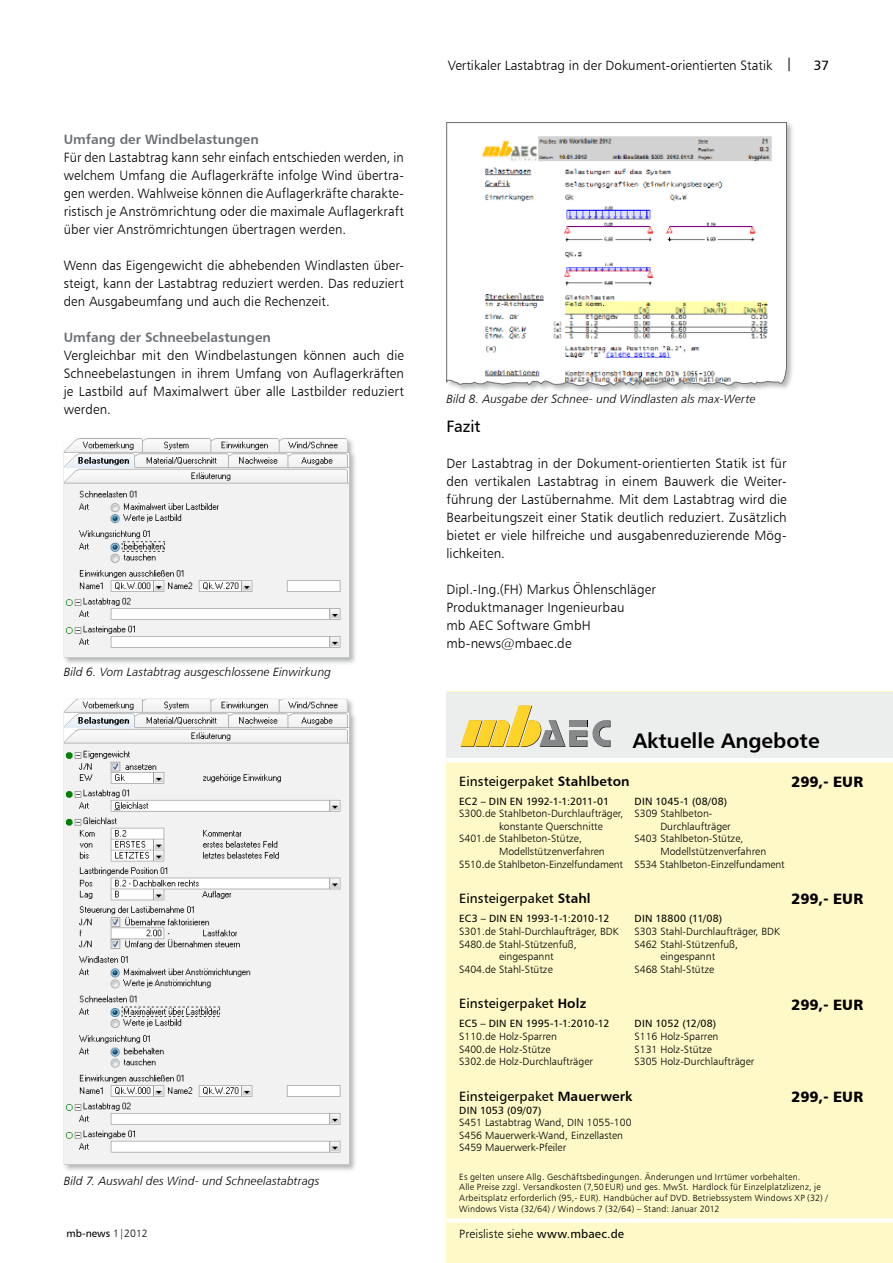
<style>
.page{position:relative;width:893px;height:1263px;background:#fff}
.page>*{position:absolute;margin:0;border:0;box-sizing:border-box;transform-origin:0 0}
.t1{font:21px "Humanist 777 BT Bold B";color:#000}
.t2{font:16.5px "Humanist 777 BT Roman B";color:#000}
.t3{font:15px "Humanist 777 BT Black B";letter-spacing:.005em;color:#000}
.t4{font:13.5px/18px "Humanist 777 BT Light B";letter-spacing:.005em;color:#000;text-align:justify}
.t5{font:13.5px "Humanist 777 BT Roman B";letter-spacing:.005em;color:#000}
.t6{font:13.5px "Humanist 777 BT Bold B";color:#6b6f72}
.t7{font:12px "Humanist 777 BT Light Italic B";letter-spacing:.01em;color:#000}
.t8{font:12px "Humanist 777 BT Light B";letter-spacing:.01em;color:#000}
.t9{font:10.5px/12.6px "Humanist 777 BT Light B";color:#000}
.t10{font:10.5px "Humanist 777 BT Roman B";letter-spacing:.01em;color:#000}
.t11{font:9px/10.8px "Humanist 777 BT Light B";letter-spacing:.02em;color:#000}
.s1{font-family:"Humanist 777 BT Light B"}
.s2{font-family:"Humanist 777 BT Roman B"}
.s3{font-family:"Humanist 777 BT Bold B"}
</style>
<div class="page">
<div style="left:62px;top:436px;width:295px;height:229px;background:#6b6f72;opacity:.5"></div>
<img style="left:64px;top:438px;width:286px;height:219px">
<div style="left:62px;top:697px;width:295px;height:475px;background:#6b6f72;opacity:.5"></div>
<img style="left:64px;top:699px;width:286px;height:466px">
<div style="left:445px;top:121px;width:349px;height:272px;background:#6b6f72;opacity:.5"></div>
<svg style="left:446px;top:122px;width:341px;height:266px"></svg>
<div style="left:446px;top:692px;width:447px;height:68px;background:#eceded"></div>
<div style="left:446px;top:762px;width:447px;height:501px;background:#fff9c7"></div>
<hr style="left:446px;top:758px;width:180px;height:4px;background:#fff">
<hr style="left:626px;top:758px;width:161px;height:4px;background:#fff">
<hr style="left:787px;top:758px;width:106px;height:4px;background:#fff">
<div style="left:446px;top:1218px;width:180px;height:5px;background:#fff"></div>
<div style="left:626px;top:1218px;width:161px;height:5px;background:#fff"></div>
<div style="left:787px;top:1218px;width:106px;height:5px;background:#fff"></div>
<svg style="left:460px;top:705px;width:150px;height:42px"></svg>
<p class="t6" style="left:64px;top:131px;width:197px">Umfang der Windbelastungen</p>
<p class="t4" style="left:64px;top:148px;width:342px">Für den Lastabtrag kann sehr einfach entschieden werden, in welchem Umfang die Auflagerkräfte infolge Wind übertra&shy;gen werden. Wahlweise können die Auflagerkräfte charakte&shy;ristisch je Anströmrichtung oder die maximale Auflagerkraft über vier Anströmrichtungen übertragen werden.</p>
<p class="t4" style="left:64px;top:256px;width:342px">Wenn das Eigengewicht die abhebenden Windlasten über&shy;steigt, kann der Lastabtrag reduziert werden. Das reduziert den Ausgabeumfang und auch die Rechenzeit.</p>
<p class="t6" style="left:64px;top:329px;width:209px">Umfang der Schneebelastungen</p>
<p class="t4" style="left:64px;top:346px;width:342px">Vergleichbar mit den Windbelastungen können auch die Schneebelastungen in ihrem Umfang von Auflagerkräften je Lastbild auf Maximalwert über alle Lastbilder reduziert werden.</p>
<p class="t7" style="left:64px;top:664px;width:269px">Bild 6. Vom Lastabtrag ausgeschlossene Einwirkung</p>
<p class="t7" style="left:64px;top:1173px;width:257px">Bild 7. Auswahl des Wind- und Schneelastabtrags</p>
<p class="t10" style="left:67px;top:1227px;width:83px">mb-news <span class="s1">1|2012</span></p>
<p class="t4" style="left:448px;top:56px;width:346px">Vertikaler Lastabtrag in der Dokument-orientierten Statik <span class="s2">|</span></p>
<p class="t5" style="left:814px;top:57px;width:17px">37</p>
<p class="t7" style="left:446px;top:391px;width:311px">Bild 8. Ausgabe der Schnee- und Windlasten als max-Werte</p>
<p class="t2" style="left:446px;top:416px;width:36px">Fazit</p>
<p class="t4" style="left:446px;top:454px;width:342px">Der Lastabtrag in der Dokument-orientierten Statik ist für den vertikalen Lastabtrag in einem Bauwerk die Weiter&shy;führung der Lastübernahme. Mit dem Lastabtrag wird die Bearbeitungszeit einer Statik deutlich reduziert. Zusätzlich bietet er viele hilfreiche und ausgabenreduzierende Mög&shy;lichkeiten.</p>
<p class="t4" style="left:446px;top:580px;width:211px;text-align:left">Dipl.-Ing.(FH) Markus Öhlenschläger<br>Produktmanager Ingenieurbau<br>mb AEC Software GmbH mb-news@mbaec.de</p>
<h1 class="t1" style="left:633px;top:727px;width:188px">Aktuelle Angebote</h1>
<p class="t5" style="left:459px;top:772px;width:172px">Einsteigerpaket <span class="s3">Stahlbeton</span></p>
<p class="t3" style="left:791px;top:772px;width:74px">299,- EUR</p>
<p class="t10" style="left:459px;top:794px;width:151px">EC2 – DIN EN 1992-1-1:2011-01</p>
<p class="t9" style="left:459px;top:807px;width:166px">S300.de Stahlbeton-Durchlaufträger,</p>
<p class="t9" style="left:499px;top:820px;width:105px">konstante Querschnitte</p>
<p class="t9" style="left:459px;top:832px;width:124px">S401.de Stahlbeton-Stütze,</p>
<p class="t9" style="left:499px;top:845px;width:107px">Modellstützenverfahren</p>
<p class="t9" style="left:459px;top:857px;width:165px">S510.de Stahlbeton-Einzelfundament</p>
<p class="t10" style="left:635px;top:794px;width:94px">DIN 1045-1 (08/08)</p>
<p class="t9" style="left:635px;top:807px;width:79px">S309 Stahlbeton-</p>
<p class="t9" style="left:660px;top:820px;width:72px">Durchlaufträger</p>
<p class="t9" style="left:635px;top:832px;width:110px">S403 Stahlbeton-Stütze,</p>
<p class="t9" style="left:660px;top:845px;width:107px">Modellstützenverfahren</p>
<p class="t9" style="left:635px;top:857px;width:152px">S534 Stahlbeton-Einzelfundament</p>
<p class="t5" style="left:459px;top:890px;width:133px">Einsteigerpaket <span class="s3">Stahl</span></p>
<p class="t3" style="left:791px;top:889px;width:74px">299,- EUR</p>
<p class="t10" style="left:459px;top:912px;width:152px">EC3 – DIN EN 1993-1-1:2010-12</p>
<p class="t9" style="left:459px;top:925px;width:161px">S301.de Stahl-Durchlaufträger, BDK</p>
<p class="t9" style="left:459px;top:937px;width:119px">S480.de Stahl-Stützenfuß,</p>
<p class="t9" style="left:499px;top:950px;width:56px">eingespannt</p>
<p class="t9" style="left:459px;top:962px;width:95px">S404.de Stahl-Stütze</p>
<p class="t10" style="left:635px;top:912px;width:89px">DIN 18800 (11/08)</p>
<p class="t9" style="left:635px;top:925px;width:147px">S303 Stahl-Durchlaufträger, BDK</p>
<p class="t9" style="left:635px;top:937px;width:105px">S462 Stahl-Stützenfuß,</p>
<p class="t9" style="left:660px;top:950px;width:56px">eingespannt</p>
<p class="t9" style="left:635px;top:962px;width:81px">S468 Stahl-Stütze</p>
<p class="t5" style="left:459px;top:995px;width:129px">Einsteigerpaket <span class="s3">Holz</span></p>
<p class="t3" style="left:791px;top:995px;width:74px">299,- EUR</p>
<p class="t10" style="left:459px;top:1017px;width:152px">EC5 – DIN EN 1995-1-1:2010-12</p>
<p class="t9" style="left:459px;top:1030px;width:135px">S110.de Holz-Sparren<br>S400.de Holz-Stütze<br>S302.de Holz-Durchlaufträger</p>
<p class="t10" style="left:635px;top:1017px;width:83px">DIN 1052 (12/08)</p>
<p class="t9" style="left:635px;top:1030px;width:121px">S116 Holz-Sparren<br>S131 Holz-Stütze<br>S305 Holz-Durchlaufträger</p>
<p class="t5" style="left:459px;top:1088px;width:175px">Einsteigerpaket <span class="s3">Mauerwerk</span></p>
<p class="t10" style="left:459px;top:1103px;width:84px">DIN 1053 (09/07)</p>
<p class="t9" style="left:459px;top:1116px;width:174px">S451 Lastabtrag Wand, DIN 1055-100<br>S456 Mauerwerk-Wand, Einzellasten<br>S459 Mauerwerk-Pfeiler</p>
<p class="t3" style="left:791px;top:1087px;width:74px">299,- EUR</p>
<p class="t11" style="left:459px;top:1171px;width:370px">Es gelten unsere Allg. Geschäftsbedingungen. Änderungen und Irrtümer vorbehalten.<br>Alle Preise zzgl. Versandkosten (7,50EUR) und ges. MwSt. Hardlock für Einzelplatzlizenz, je Arbeitsplatz erforderlich (95,- EUR). Handbücher auf DVD. Betriebssystem Windows XP (32) / Windows Vista (32/64) / Windows 7 (32/64) – Stand: Januar 2012</p>
<p class="t8" style="left:459px;top:1226px;width:166px">Preisliste siehe <span class="s2">www.mbaec.de</span></p>
</div>
